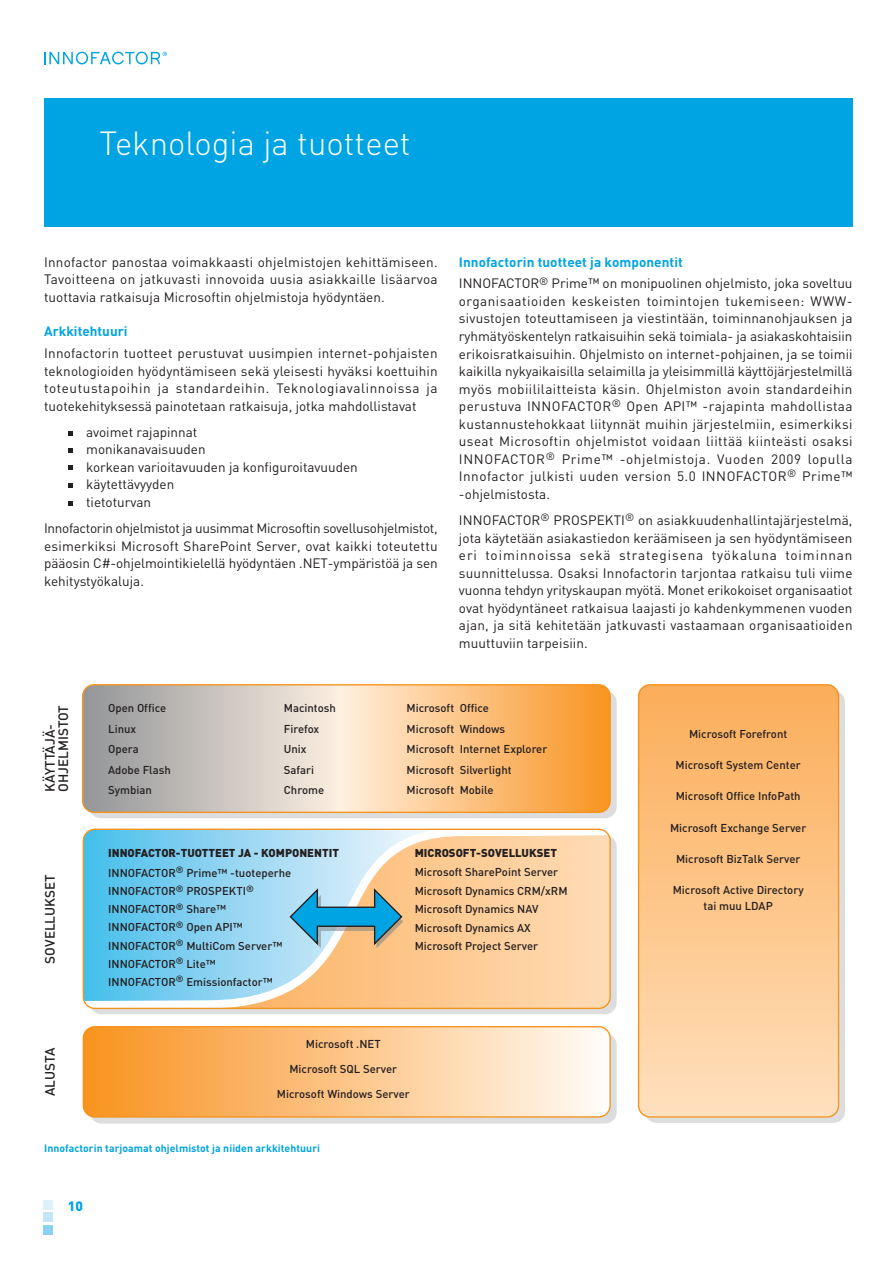
<style>
.page{position:relative;width:895px;height:1263px;background:#fff}
.page>*{position:absolute;margin:0;border:0;box-sizing:border-box;transform-origin:0 0}
.t1{font:300 33px "DIN";color:#fff}
.t2{font:13.5px/17.5px "DIN";color:#231f20;text-align:justify}
.t3{font:500 13.5px/13.5px "DIN";color:#231f20}
.t4{font:700 13.5px "DIN";color:#00a4e2}
.t5{font:900 13.5px "DIN";color:#00a4e2}
.t6{font:500 11.25px/18.1px "DIN";color:#231f20}
.t7{font:900 11.25px/19.6px "DIN";color:#231f20}
.t8{font:700 10.5px "DIN";letter-spacing:.005em;color:#00a4e2}
.s1{font-weight:700;color:#00a4e2}
.s2{font-weight:500}
</style>
<div class="page">
<div style="left:44px;top:98px;width:808px;height:129px;background:#00a4e2"></div>
<svg style="left:44px;top:52px;width:123px;height:12px"></svg>
<div style="left:43px;top:1200px;width:10px;height:10px;background:#def1fa"></div>
<div style="left:43px;top:1212px;width:10px;height:10px;background:#c3e6f7"></div>
<div style="left:43px;top:1225px;width:10px;height:9px;background:#8ad2f1"></div>
<svg style="left:69px;top:431px;width:4px;height:4px"></svg>
<svg style="left:69px;top:449px;width:4px;height:4px"></svg>
<svg style="left:69px;top:465px;width:4px;height:5px"></svg>
<svg style="left:69px;top:483px;width:4px;height:4px"></svg>
<svg style="left:69px;top:501px;width:4px;height:4px"></svg>
<svg style="left:90px;top:835px;width:526px;height:179px;background:#ddd9d4"></svg>
<svg style="left:645px;top:691px;width:199px;height:432px;background:#dddad7"></svg>
<div style="left:89px;top:691px;width:527px;height:127px;background:#dcddde;border-radius:12px"></div>
<div style="left:90px;top:1033px;width:526px;height:91px;background:#dcddde;border-radius:12px"></div>
<svg style="left:83px;top:829px;width:527px;height:179px;background:#c5d1c6"></svg>
<div style="left:83px;top:829px;width:527px;height:180px;border:1px solid #f7931d;border-radius:12px"></div>
<svg style="left:639px;top:685px;width:199px;height:432px;background:#fcc68a"></svg>
<div style="left:637px;top:684px;width:202px;height:434px;border:1px solid #f7931d;border-radius:12px"></div>
<svg style="left:83px;top:685px;width:527px;height:127px;background:#e2c19d"></svg>
<div style="left:82px;top:684px;width:528px;height:129px;border:1px solid #f7931d;border-radius:12px"></div>
<svg style="left:83px;top:1027px;width:527px;height:90px;background:#fcc68a"></svg>
<div style="left:83px;top:1026px;width:527px;height:92px;border:1px solid #f7931d;border-radius:12px"></div>
<svg style="left:288px;top:887px;width:115px;height:61px;background:#85b7c0"></svg>
<h1 class="t1" style="left:99px;top:131px;width:313px">Teknologia ja tuotteet</h1>
<p class="t2" style="left:44px;top:255px;width:395px">Innofactor panostaa voimakkaasti ohjelmistojen kehittämiseen.<br>Tavoitteena on jatkuvasti innovoida uusia asiakkaille lisäarvoa tuottavia ratkaisuja Microsoftin ohjelmistoja hyödyntäen.</p>
<p class="t4" style="left:44px;top:327px;width:85px">Arkkitehtuuri</p>
<p class="t2" style="left:44px;top:346px;width:395px">Innofactorin tuotteet perustuvat uusimpien internet-pohjaisten teknologioiden hyödyntämiseen sekä yleisesti hyväksi koettuihin toteutustapoihin ja standardeihin. Teknologiavalinnoissa ja tuotekehityksessä painotetaan ratkaisuja, jotka mahdollistavat</p>
<p class="t2" style="left:86px;top:425px;width:273px;text-align:left">avoimet rajapinnat<br>monikanavaisuuden<br>korkean varioitavuuden ja konfiguroitavuuden käytettävyyden<br>tietoturvan</p>
<p class="t2" style="left:44px;top:521px;width:395px">Innofactorin ohjelmistot ja uusimmat Microsoftin sovellusohjelmistot, esimerkiksi Microsoft SharePoint Server, ovat kaikki toteutettu pääosin C#-ohjelmointikielellä hyödyntäen .NET-ympäristöä ja sen kehitystyökaluja.</p>
<p class="t2" style="left:459px;top:252px;width:395px;line-height:21.8px"><span class="s1">Innofactorin tuotteet ja komponentit<br></span>INNOFACTOR<sup>®</sup> Prime™ on monipuolinen ohjelmisto, joka soveltuu</p>
<p class="t2" style="left:459px;top:294px;width:395px">organisaatioiden keskeisten toimintojen tukemiseen: WWW&shy;sivustojen toteuttamiseen ja viestintään, toiminnanohjauksen ja ryhmätyöskentelyn ratkaisuihin sekä toimiala- ja asiakaskohtaisiin erikoisratkaisuihin. Ohjelmisto on internet-pohjainen, ja se toimii kaikilla nykyaikaisilla selaimilla ja yleisimmillä käyttöjärjestelmillä myös mobiililaitteista käsin. Ohjelmiston avoin standardeihin perustuva INNOFACTOR<sup>®</sup> Open API™ -rajapinta mahdollistaa kustannustehokkaat liitynnät muihin järjestelmiin, esimerkiksi useat Microsoftin ohjelmistot voidaan liittää kiinteästi osaksi INNOFACTOR<sup>®</sup> Prime™ -ohjelmistoja. Vuoden 2009 lopulla Innofactor julkisti uuden version 5.0 INNOFACTOR<sup>®</sup> Prime™ -ohjelmistosta.</p>
<p class="t2" style="left:459px;top:513px;width:395px">INNOFACTOR<sup>®</sup> PROSPEKTI<sup>®</sup> on asiakkuudenhallintajärjestelmä, jota käytetään asiakastiedon keräämiseen ja sen hyödyntämiseen eri toiminnoissa sekä strategisena työkaluna toiminnan suunnittelussa. Osaksi Innofactorin tarjontaa ratkaisu tuli viime vuonna tehdyn yrityskaupan myötä. Monet erikokoiset organisaatiot ovat hyödyntäneet ratkaisua laajasti jo kahdenkymmenen vuoden ajan, ja sitä kehitetään jatkuvasti vastaamaan organisaatioiden muuttuviin tarpeisiin.</p>
<p class="t3" style="left:45px;top:792px;width:88px;rotate:-90deg">KÄYTTÄJÄ-<br>OHJELMISTOT</p>
<p class="t3" style="left:45px;top:964px;width:91px;rotate:-90deg">SOVELLUKSET</p>
<p class="t3" style="left:45px;top:1096px;width:50px;rotate:-90deg">ALUSTA</p>
<p class="t6" style="left:108px;top:701px;width:59px">Open Office</p>
<p class="t6" style="left:284px;top:701px;width:54px">Macintosh</p>
<p class="t6" style="left:108px;top:721px;width:30px">Linux</p>
<p class="t6" style="left:284px;top:721px;width:37px">Firefox</p>
<p class="t6" style="left:108px;top:742px;width:32px">Opera</p>
<p class="t6" style="left:284px;top:742px;width:24px">Unix</p>
<p class="t6" style="left:108px;top:762px;width:64px">Adobe Flash</p>
<p class="t6" style="left:284px;top:762px;width:32px">Safari</p>
<p class="t6" style="left:108px;top:782px;width:45px">Symbian</p>
<p class="t6" style="left:284px;top:782px;width:42px">Chrome</p>
<p class="t7" style="left:108px;top:844px;width:232px">INNOFACTOR-TUOTTEET JA - KOMPONENTIT<br><span class="s2">INNOFACTOR</span><sup>®</sup> <span class="s2">Prime™ -tuoteperhe</span></p>
<p class="t6" style="left:108px;top:883px;width:176px">INNOFACTOR<sup>®</sup> PROSPEKTI<sup>®<br></sup>INNOFACTOR<sup>®</sup> Share™<br>INNOFACTOR<sup>®</sup> Open API™<br>INNOFACTOR<sup>®</sup> MultiCom Server™<br>INNOFACTOR<sup>®</sup> Lite™<br>INNOFACTOR<sup>®</sup> Emissionfactor™</p>
<p class="t6" style="left:406px;top:700px;width:142px;line-height:20.4px">Microsoft Office<br>Microsoft Windows<br>Microsoft Internet Explorer<br>Microsoft Silverlight<br>Microsoft Mobile</p>
<p class="t7" style="left:414px;top:844px;width:144px">MICROSOFT-SOVELLUKSET</p>
<p class="t6" style="left:414px;top:864px;width:154px;line-height:18.6px">Microsoft SharePoint Server<br>Microsoft Dynamics CRM/xRM<br>Microsoft Dynamics NAV<br>Microsoft Dynamics AX<br>Microsoft Project Server</p>
<p class="t6" style="left:306px;top:1036px;width:76px">Microsoft .NET</p>
<p class="t6" style="left:289px;top:1061px;width:109px">Microsoft SQL Server</p>
<p class="t6" style="left:277px;top:1086px;width:134px">Microsoft Windows Server</p>
<p class="t8" style="left:44px;top:1145px;width:277px">Innofactorin tarjoamat ohjelmistot ja niiden arkkitehtuuri</p>
<p class="t5" style="left:68px;top:1201px;width:17px">10</p>
<p class="t6" style="left:689px;top:726px;width:100px">Microsoft Forefront</p>
<p class="t6" style="left:675px;top:757px;width:127px">Microsoft System Center</p>
<p class="t6" style="left:675px;top:789px;width:126px">Microsoft Office InfoPath</p>
<p class="t6" style="left:670px;top:820px;width:138px">Microsoft Exchange Server</p>
<p class="t6" style="left:676px;top:851px;width:126px">Microsoft BizTalk Server</p>
<p class="t6" style="left:672px;top:883px;width:132px;line-height:15.9px;text-align:center">Microsoft Active Directory tai muu LDAP</p>
</div>
